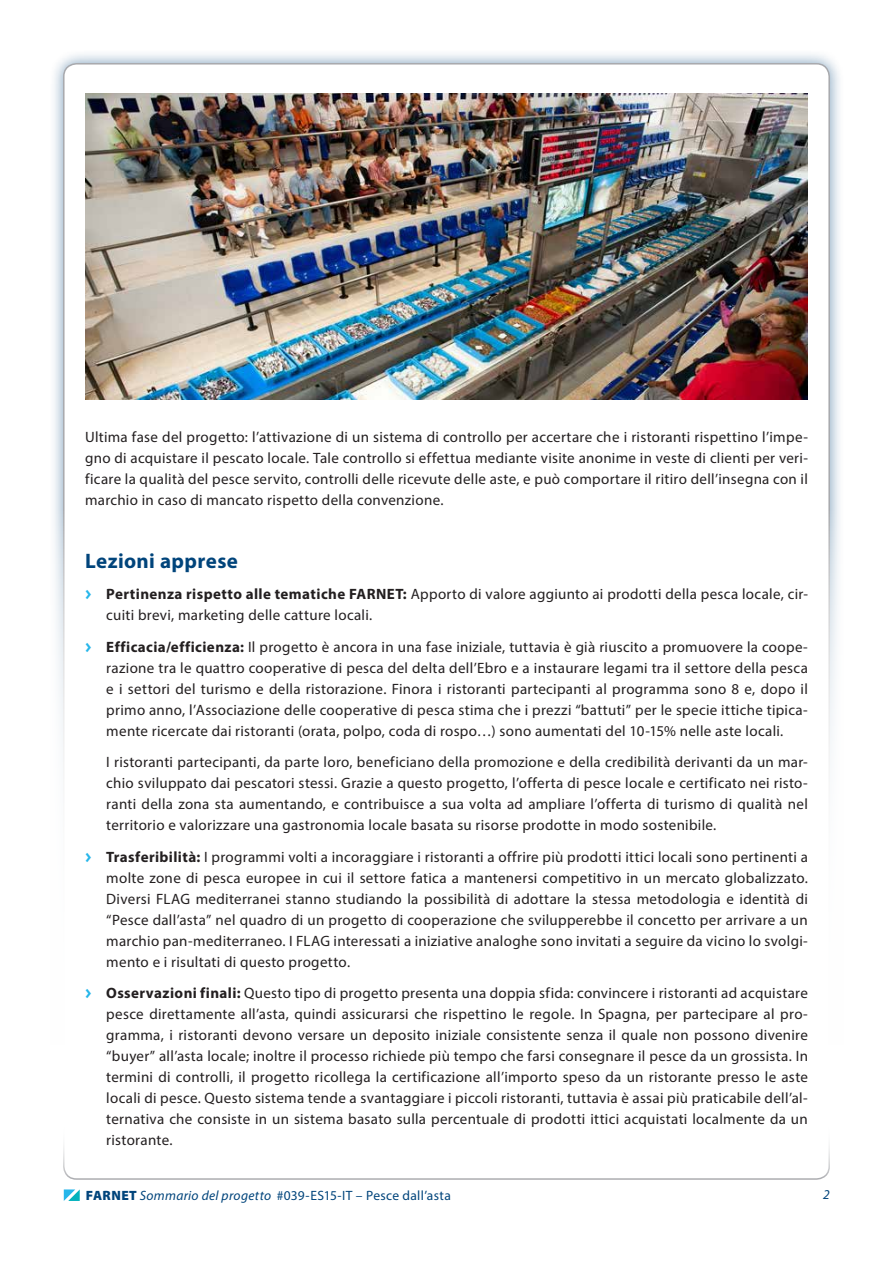
<style>
.page{position:relative;width:893px;height:1263px;background:#fff}
.page>*{position:absolute;margin:0;border:0;box-sizing:border-box;transform-origin:0 0}
.t1{font:700 21px "Myriad Pro";letter-spacing:.02em;color:#00447b}
.t2{font:15px/21px "Myriad Pro";letter-spacing:.02em;color:#231f20;text-align:justify}
.t3{font:13.5px "Myriad Pro";letter-spacing:.02em;color:#00447b}
.t4{font:italic 13.5px "Myriad Pro";color:#00447b}
.s1{font-family:"Meta Plus Bold Caps";color:#26b6ea}
.s2{font-weight:700}
.s3{font-weight:900}
.s4{font-style:italic}
</style>
<div class="page">
<div style="left:49px;top:49px;width:795px;height:1165px;background:#00447b;opacity:.5"></div>
<div style="left:64px;top:64px;width:765px;height:1135px;background:#fff;border-radius:13px"></div>
<div style="left:0;top:510px;width:893px;height:753px;background:#fff"></div>
<svg style="left:63px;top:1146px;width:767px;height:34px"></svg>
<svg style="left:64px;top:1189px;width:16px;height:12px"></svg>
<img style="left:85px;top:94px;width:723px;height:306px">
<p class="t2" style="left:85px;top:426px;width:724px">Ultima fase del progetto: l’attivazione di un sistema di controllo per accertare che i ristoranti rispettino l’impe&shy;gno di acquistare il pescato locale. Tale controllo si effettua mediante visite anonime in veste di clienti per veri&shy;ficare la qualità del pesce servito, controlli delle ricevute delle aste, e può comportare il ritiro dell’insegna con il marchio in caso di mancato rispetto della convenzione.</p>
<h1 class="t1" style="left:85px;top:547px;width:154px">Lezioni apprese</h1>
<p class="t2" style="left:106px;top:583px;width:703px;text-indent:-21px"><span class="s1">&gt;</span> <span class="s2">Pertinenza rispetto alle tematiche FARNET:</span> Apporto di valore aggiunto ai prodotti della pesca locale, cir&shy;cuiti brevi, marketing delle catture locali.</p>
<p class="t2" style="left:106px;top:636px;width:703px;text-indent:-21px"><span class="s1">&gt;</span> <span class="s2">Efficacia/efficienza:</span> Il progetto è ancora in una fase iniziale, tuttavia è già riuscito a promuovere la coope&shy;razione tra le quattro cooperative di pesca del delta dell’Ebro e a instaurare legami tra il settore della pesca e i settori del turismo e della ristorazione. Finora i ristoranti partecipanti al programma sono 8 e, dopo il primo anno, l’Associazione delle cooperative di pesca stima che i prezzi “battuti” per le specie ittiche tipica&shy;mente ricercate dai ristoranti (orata, polpo, coda di rospo…) sono aumentati del 10-15% nelle aste locali.</p>
<p class="t2" style="left:106px;top:751px;width:703px">I ristoranti partecipanti, da parte loro, beneficiano della promozione e della credibilità derivanti da un mar&shy;chio sviluppato dai pescatori stessi. Grazie a questo progetto, l’offerta di pesce locale e certificato nei risto&shy;ranti della zona sta aumentando, e contribuisce a sua volta ad ampliare l’offerta di turismo di qualità nel territorio e valorizzare una gastronomia locale basata su risorse prodotte in modo sostenibile.</p>
<p class="t2" style="left:106px;top:846px;width:703px;text-indent:-21px"><span class="s1">&gt;</span> <span class="s2">Trasferibilità:</span> I programmi volti a incoraggiare i ristoranti a offrire più prodotti ittici locali sono pertinenti a molte zone di pesca europee in cui il settore fatica a mantenersi competitivo in un mercato globalizzato.<br>Diversi FLAG mediterranei stanno studiando la possibilità di adottare la stessa metodologia e identità di “Pesce dall’asta” nel quadro di un progetto di cooperazione che svilupperebbe il concetto per arrivare a un marchio pan-mediterraneo. I FLAG interessati a iniziative analoghe sono invitati a seguire da vicino lo svolgi&shy;mento e i risultati di questo progetto.</p>
<p class="t2" style="left:106px;top:982px;width:703px;text-indent:-21px"><span class="s1">&gt;</span> <span class="s2">Osservazioni finali:</span> Questo tipo di progetto presenta una doppia sfida: convincere i ristoranti ad acquistare pesce direttamente all’asta, quindi assicurarsi che rispettino le regole. In Spagna, per partecipare al pro&shy;gramma, i ristoranti devono versare un deposito iniziale consistente senza il quale non possono divenire “buyer” all’asta locale; inoltre il processo richiede più tempo che farsi consegnare il pesce da un grossista. In termini di controlli, il progetto ricollega la certificazione all’importo speso da un ristorante presso le aste locali di pesce. Questo sistema tende a svantaggiare i piccoli ristoranti, tuttavia è assai più praticabile dell’al&shy;ternativa che consiste in un sistema basato sulla percentuale di prodotti ittici acquistati localmente da un ristorante.</p>
<p class="t3" style="left:86px;top:1187px;width:366px"><span class="s3">FARNET</span> <span class="s4">Sommario del progetto</span> #039-ES15-IT – Pesce dall’asta</p>
<p class="t4" style="left:823px;top:1186px;width:8px">2</p>
</div>
